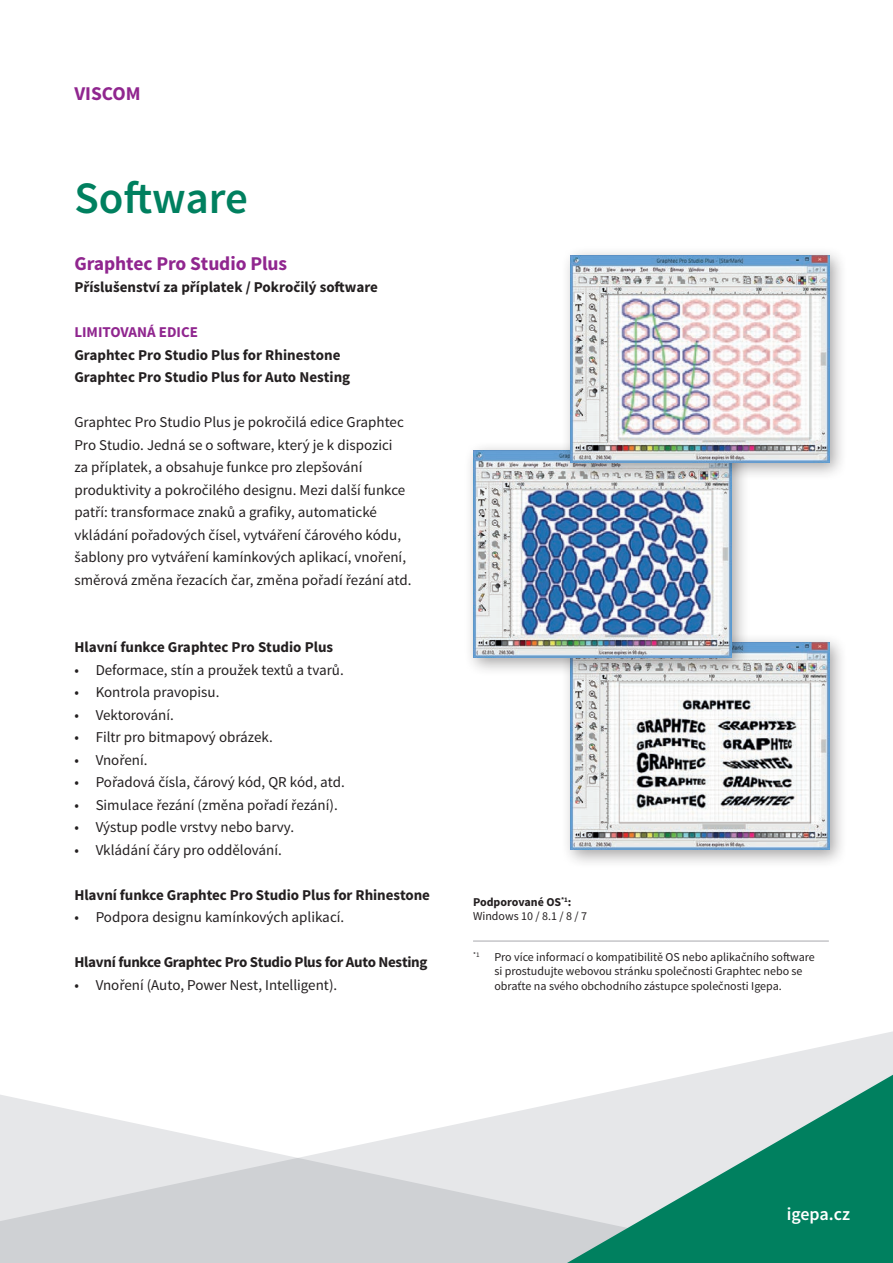
<style>
.page{position:relative;width:893px;height:1263px;background:#fff}
.page>*{position:absolute;margin:0;border:0;box-sizing:border-box;transform-origin:0 0}
.t1{font:600 45px "Source Sans Pro";letter-spacing:-.005em;color:#00805f}
.t2{font:700 19.5px "Source Sans Pro";letter-spacing:-.005em;color:#90268f}
.t3{font:600 18px "Source Sans Pro";color:#fff}
.t4{font:15px/22.5px "Source Sans Pro";color:#231f20}
.t5{font:700 15px/22.5px "Source Sans Pro";letter-spacing:-.005em;color:#231f20}
.t6{font:700 15px "Source Sans Pro";color:#90268f}
.t7{font:12px/14.4px "Source Sans Pro";color:#231f20}
.s1{font-weight:700}
</style>
<div class="page">
<svg style="left:690px;top:1031px;width:203px;height:44px"></svg>
<svg style="left:0;top:1095px;width:567px;height:168px"></svg>
<svg style="left:567px;top:1075px;width:326px;height:188px;background:#72b3a3"></svg>
<div style="left:561px;top:633px;width:287px;height:235px;background:#231f20;opacity:.4"></div>
<img style="left:571px;top:643px;width:258px;height:207px">
<hr style="left:473px;top:941px;width:356px;height:1px;background:#a8a9ad">
<div style="left:463px;top:441px;width:287px;height:236px;background:#231f20;opacity:.4"></div>
<img style="left:473px;top:450px;width:258px;height:208px">
<div style="left:561px;top:245px;width:287px;height:236px;background:#231f20;opacity:.4"></div>
<img style="left:571px;top:255px;width:258px;height:207px">
<h2 class="t2" style="left:74px;top:81px;width:68px">VISCOM</h2>
<h1 class="t1" style="left:74px;top:169px;width:175px">Software</h1>
<h2 class="t2" style="left:74px;top:251px;width:214px">Graphtec Pro Studio Plus</h2>
<p class="t5" style="left:74px;top:277px;width:305px">Příslušenství za příplatek / Pokročilý software</p>
<p class="t6" style="left:74px;top:323px;width:125px">LIMITOVANÁ EDICE</p>
<p class="t5" style="left:74px;top:344px;width:277px">Graphtec Pro Studio Plus for Rhinestone<br>Graphtec Pro Studio Plus for Auto Nesting</p>
<p class="t4" style="left:74px;top:411px;width:339px">Graphtec Pro Studio Plus je pokročilá edice Graphtec Pro Studio. Jedná se o software, který je k dispozici<br>za příplatek, a obsahuje funkce pro zlepšování produktivity a pokročilého designu. Mezi další funkce patří: transformace znaků a grafiky, automatické vkládání pořadových čísel, vytváření čárového kódu, šablony pro vytváření kamínkových aplikací, vnoření, směrová změna řezacích čar, změna pořadí řezání atd.</p>
<p class="t5" style="left:74px;top:637px;width:260px">Hlavní funkce Graphtec Pro Studio Plus</p>
<p class="t4" style="left:74px;top:659px;width:271px">• Deformace, stín a proužek textů a tvarů.</p>
<p class="t4" style="left:74px;top:681px;width:147px">• Kontrola pravopisu.</p>
<p class="t4" style="left:74px;top:704px;width:101px">• Vektorování.</p>
<p class="t4" style="left:74px;top:726px;width:200px">• Filtr pro bitmapový obrázek.</p>
<p class="t4" style="left:74px;top:749px;width:75px">• Vnoření.</p>
<p class="t4" style="left:74px;top:771px;width:272px">• Pořadová čísla, čárový kód, QR kód, atd.</p>
<p class="t4" style="left:74px;top:794px;width:265px">• Simulace řezání (změna pořadí řezání).</p>
<p class="t4" style="left:74px;top:816px;width:221px">• Výstup podle vrstvy nebo barvy.</p>
<p class="t4" style="left:74px;top:839px;width:209px">• Vkládání čáry pro oddělování.</p>
<p class="t5" style="left:74px;top:884px;width:357px">Hlavní funkce Graphtec Pro Studio Plus for Rhinestone</p>
<p class="t4" style="left:74px;top:906px;width:271px">• Podpora designu kamínkových aplikací.</p>
<p class="t5" style="left:74px;top:952px;width:355px">Hlavní funkce Graphtec Pro Studio Plus for Auto Nesting</p>
<p class="t4" style="left:74px;top:974px;width:264px">• Vnoření (Auto, Power Nest, Intelligent).</p>
<p class="t7" style="left:473px;top:895px;width:115px"><span class="s1">Podporované OS</span><sup>*1</sup><span class="s1">:<br></span>Windows 10 / 8.1 / 8 / 7</p>
<p class="t7" style="left:494px;top:950px;width:322px;text-indent:-21px"><sup>*1</sup> Pro více informací o kompatibilitě OS nebo aplikačního software si prostudujte webovou stránku společnosti Graphtec nebo se obraťte na svého obchodního zástupce společnosti Igepa.</p>
<p class="t3" style="left:787px;top:1203px;width:65px">igepa.cz</p>
</div>
